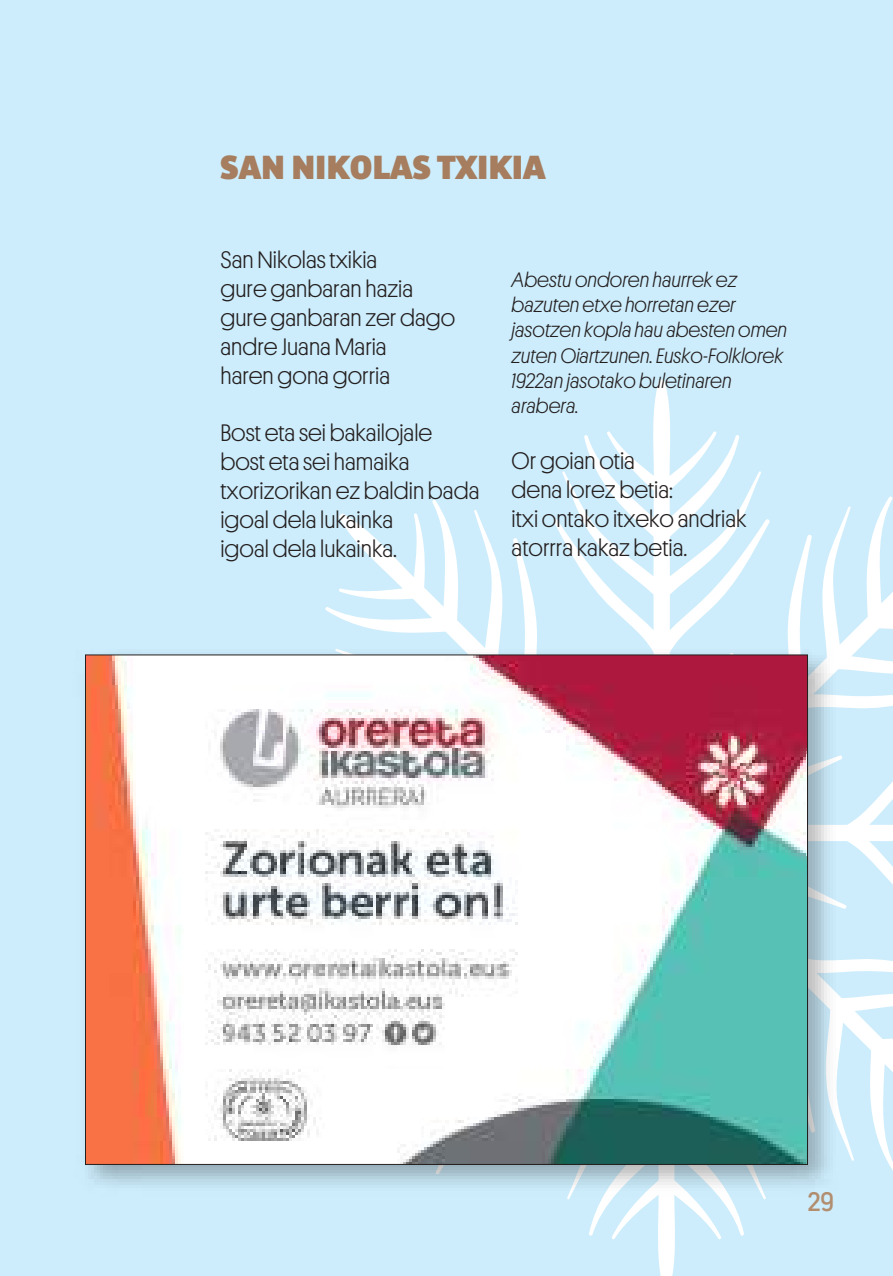
<style>
.page{position:relative;width:893px;height:1276px;background:#cdedfc}
.page>*{position:absolute;margin:0;border:0;box-sizing:border-box;transform-origin:0 0}
.t1{font:900 36px "Bulo";color:#a67d5e}
.t2{font:27px "Platform";color:#b28e6f}
.t3{font:300 24px/28.8px "Platform";color:#241f1f}
.t4{font:italic 300 21px/25.2px "Platform";color:#241f1f}
</style>
<div class="page">
<svg style="left:562px;top:379px;width:199px;height:261px"></svg>
<svg style="left:325px;top:499px;width:295px;height:141px"></svg>
<svg style="left:589px;top:1202px;width:155px;height:74px"></svg>
<svg style="left:845px;top:1022px;width:48px;height:148px"></svg>
<svg style="left:705px;top:495px;width:188px;height:157px"></svg>
<svg style="left:845px;top:652px;width:48px;height:370px"></svg>
<img style="left:88px;top:640px;width:757px;height:562px">
<img style="left:87px;top:656px;width:719px;height:507px">
<h1 class="t1" style="left:220px;top:154px;width:327px">SAN NIKOLAS TXIKIA</h1>
<p class="t3" style="left:220px;top:246px;width:236px">San Nikolas txikia<br>gure ganbaran hazia gure ganbaran zer dago andre Juana Maria<br>haren gona gorria</p>
<p class="t3" style="left:220px;top:418px;width:261px">Bost eta sei bakailojale bost eta sei hamaika txorizorikan ez baldin bada igoal dela lukainka<br>igoal dela lukainka.</p>
<p class="t4" style="left:512px;top:267px;width:277px">Abestu ondoren haurrek ez bazuten etxe horretan ezer jasotzen kopla hau abesten omen zuten Oiartzunen.Eusko-Folklorek<br>1922an jasotakobuletinaren arabera.</p>
<p class="t3" style="left:512px;top:447px;width:236px">Or goian otia<br>dena lorez betia:<br>itxi ontako itxeko andriak atorrra kakaz betia.</p>
<p class="t2" style="left:808px;top:1185px;width:28px">29</p>
</div>
